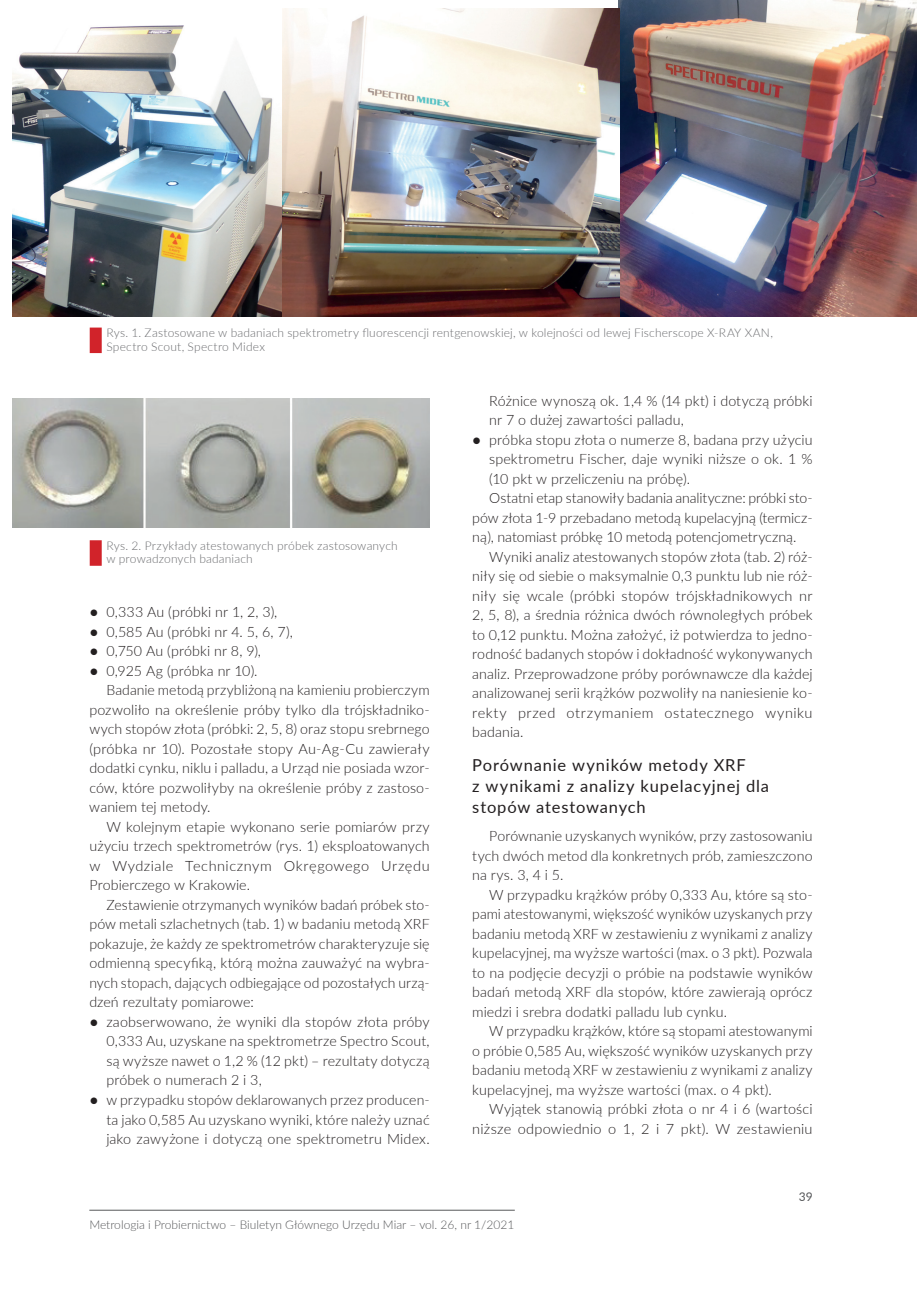
<style>
.page{position:relative;width:919px;height:1289px;background:#fff}
.page>*{position:absolute;margin:0;border:0;box-sizing:border-box;transform-origin:0 0}
.t1{font:16.5px/21px "Lato";letter-spacing:.05em;color:#231f20}
.t2{font:300 14.25px/19.5px "Lato";letter-spacing:.005em;color:#231f20;text-align:justify}
.t3{font:300 12px/13.5px "Lato";letter-spacing:.015em;color:#6c6d70}
.t4{font:300 12px "Lato";color:#57585a}
.t5{font:12px "Lato";color:#57585a}
.s1{font-family:"Liberation Serif";font-weight:400;font-size:15px}
</style>
<div class="page">
<hr style="left:89px;top:1209px;width:425px;height:1px;background:#57585a">
<div style="left:90px;top:327px;width:12px;height:26px;background:#d1232a"></div>
<img style="left:13px;top:9px;width:270px;height:307px">
<img style="left:618px;top:0;width:298px;height:316px">
<img style="left:283px;top:9px;width:336px;height:307px">
<div style="left:90px;top:540px;width:12px;height:26px;background:#d1232a"></div>
<img style="left:13px;top:398px;width:416px;height:129px">
<p class="t3" style="left:106px;top:326px;width:668px">Rys. 1. Zastosowane w badaniach spektrometry fluorescencji rentgenowskiej, w kolejności od lewej Fischerscope X-RAY XAN,<br>Spectro Scout, Spectro Midex</p>
<p class="t3" style="left:106px;top:538px;width:293px">Rys. 2. Przykłady atestowanych próbek zastosowanych w prowadzonych badaniach</p>
<p class="t2" style="left:89px;top:602px;width:189px"><span class="s1">●</span> 0,333 Au (próbki nr 1, 2, 3),</p>
<p class="t2" style="left:89px;top:621px;width:205px"><span class="s1">●</span> 0,585 Au (próbki nr 4. 5, 6, 7),</p>
<p class="t2" style="left:89px;top:641px;width:173px"><span class="s1">●</span> 0,750 Au (próbki nr 8, 9),</p>
<p class="t2" style="left:89px;top:660px;width:170px"><span class="s1">●</span> 0,925 Ag (próbka nr 10).</p>
<p class="t2" style="left:89px;top:680px;width:342px;text-indent:17px">Badanie metodą przybliżoną na kamieniu probierczym pozwoliło na określenie próby tylko dla trójskładniko&shy;wych stopów złota (próbki: 2, 5, 8) oraz stopu srebrnego (próbka nr 10). Pozostałe stopy Au-Ag-Cu zawierały dodatki cynku, niklu i palladu, a Urząd nie posiada wzor&shy;ców, które pozwoliłyby na określenie próby z zastoso&shy;waniem tej metody.</p>
<p class="t2" style="left:89px;top:816px;width:342px;text-indent:17px">W kolejnym etapie wykonano serie pomiarów przy użyciu trzech spektrometrów (rys. 1) eksploatowanych w Wydziale Technicznym Okręgowego Urzędu Probierczego w Krakowie.</p>
<p class="t2" style="left:89px;top:894px;width:342px;text-indent:17px">Zestawienie otrzymanych wyników badań próbek sto&shy;pów metali szlachetnych (tab. 1) w badaniu metodą XRF pokazuje, że każdy ze spektrometrów charakteryzuje się odmienną specyfiką, którą można zauważyć na wybra&shy;nych stopach, dających odbiegające od pozostałych urzą&shy;dzeń rezultaty pomiarowe:</p>
<p class="t2" style="left:106px;top:1011px;width:325px;text-indent:-17px"><span class="s1">●</span> zaobserwowano, że wyniki dla stopów złota próby 0,333 Au, uzyskane na spektrometrze Spectro Scout, są wyższe nawet o 1,2 % (12 pkt) – rezultaty dotyczą próbek o numerach 2 i 3,</p>
<p class="t2" style="left:106px;top:1089px;width:325px;text-indent:-17px"><span class="s1">●</span> w przypadku stopów deklarowanych przez producen&shy;ta jako 0,585 Au uzyskano wyniki, które należy uznać jako zawyżone i dotyczą one spektrometru Midex.</p>
<p class="t2" style="left:489px;top:390px;width:325px">Różnice wynoszą ok. 1,4 % (14 pkt) i dotyczą próbki nr 7 o dużej zawartości palladu,</p>
<p class="t2" style="left:489px;top:429px;width:325px;text-align:left;text-indent:-17px"><span class="s1">●</span> próbka stopu złota o numerze 8, badana przy użyciu spektrometru Fischer, daje wyniki niższe o ok. 1 % (10 pkt w przeliczeniu na próbę).<br>Ostatni etap stanowiły badania analityczne: próbki sto-</p>
<p class="t2" style="left:472px;top:507px;width:342px">pów złota 1-9 przebadano metodą kupelacyjną (termicz&shy;ną), natomiast próbkę 10 metodą potencjometryczną.</p>
<p class="t2" style="left:472px;top:546px;width:342px;text-indent:17px">Wyniki analiz atestowanych stopów złota (tab. 2) róż&shy;niły się od siebie o maksymalnie 0,3 punktu lub nie róż&shy;niły się wcale (próbki stopów trójskładnikowych nr 2, 5, 8), a średnia różnica dwóch równoległych próbek to 0,12 punktu. Można założyć, iż potwierdza to jedno&shy;rodność badanych stopów i dokładność wykonywanych analiz. Przeprowadzone próby porównawcze dla każdej analizowanej serii krążków pozwoliły na naniesienie ko&shy;rekty przed otrzymaniem ostatecznego wyniku badania.</p>
<p class="t1" style="left:472px;top:754px;width:298px">Porównanie wyników metody XRF<br>z wynikami z analizy kupelacyjnej dla stopów atestowanych</p>
<p class="t2" style="left:472px;top:825px;width:342px;text-indent:17px">Porównanie uzyskanych wyników, przy zastosowaniu tych dwóch metod dla konkretnych prób, zamieszczono na rys. 3, 4 i 5.</p>
<p class="t2" style="left:472px;top:884px;width:342px;text-indent:17px">W przypadku krążków próby 0,333 Au, które są sto&shy;pami atestowanymi, większość wyników uzyskanych przy badaniu metodą XRF w zestawieniu z wynikami z analizy kupelacyjnej, ma wyższe wartości (max. o 3 pkt). Pozwala to na podjęcie decyzji o próbie na podstawie wyników badań metodą XRF dla stopów, które zawierają oprócz miedzi i srebra dodatki palladu lub cynku.</p>
<p class="t2" style="left:489px;top:1020px;width:325px">W przypadku krążków, które są stopami atestowanymi</p>
<p class="t2" style="left:472px;top:1040px;width:342px">o próbie 0,585 Au, większość wyników uzyskanych przy badaniu metodą XRF w zestawieniu z wynikami z analizy kupelacyjnej, ma wyższe wartości (max. o 4 pkt).</p>
<p class="t2" style="left:472px;top:1098px;width:342px;text-align:right">Wyjątek stanowią próbki złota o nr 4 i 6 (wartości niższe odpowiednio o 1, 2 i 7 pkt). W zestawieniu</p>
<p class="t5" style="left:798px;top:1187px;width:15px">39</p>
<p class="t4" style="left:89px;top:1215px;width:426px">Metrologia i Probiernictwo – Biuletyn Głównego Urzędu Miar – vol. 26, nr 1/2021</p>
</div>
